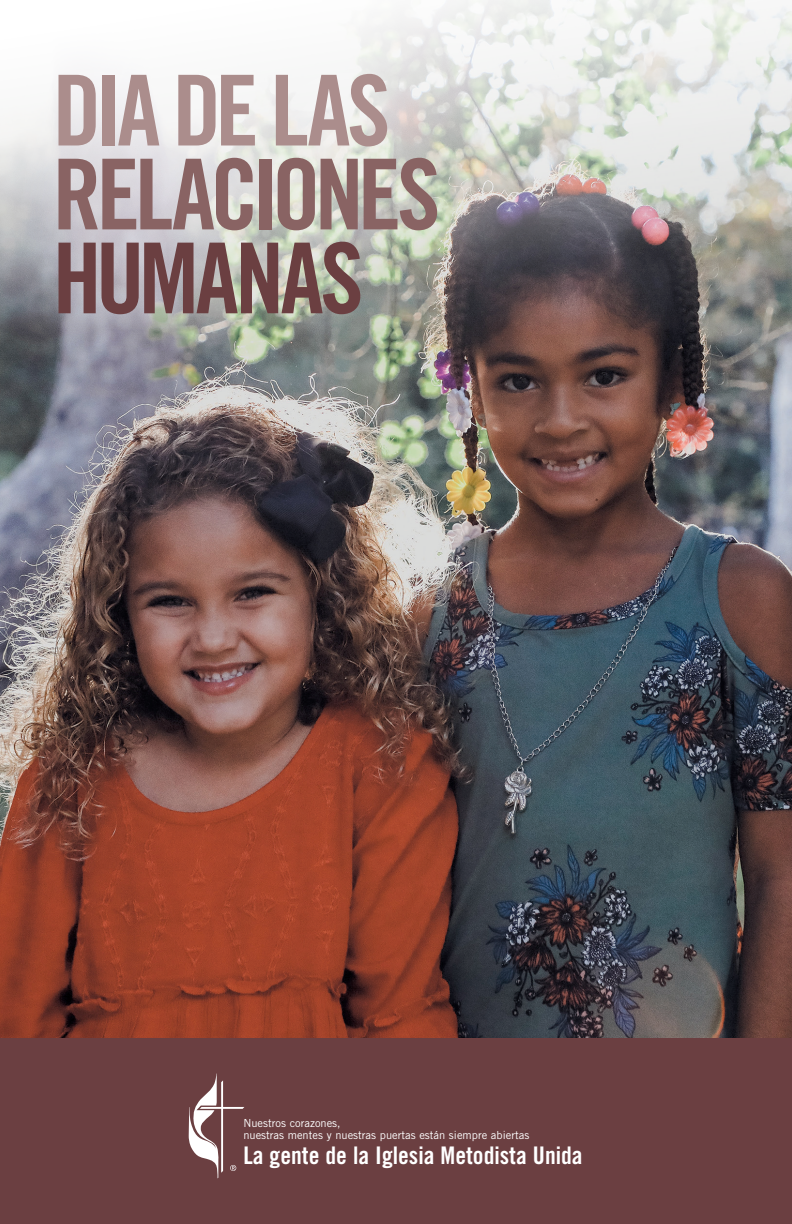
<style>
.page{position:relative;width:792px;height:1224px;background:#fff}
.page>*{position:absolute;margin:0;border:0;box-sizing:border-box;transform-origin:0 0}
.t1{font:97.8px/83.8px "Trade Gothic LT Std Bd Cn 20";letter-spacing:-.05em;color:#896363}
.t2{font:24.2px "Trade Gothic Bold Cond Twenty";color:#fff}
.t3{font:11.2px/12px "Trade Gothic LT Std";color:#fff}
.s1{color:#ab8d8c}
.s2{color:#6b3f41}
</style>
<div class="page">
<img style="left:0;top:396px;width:792px;height:643px">
<div style="left:0;top:1039px;width:792px;height:185px;background:#6b3f41"></div>
<svg style="left:189px;top:1073px;width:55px;height:105px"></svg>
<img style="left:0;top:0;width:792px;height:396px">
<div style="left:8px;top:26px;width:478px;height:337px;background:#fff;opacity:.5"></div>
<p class="t1" style="left:53px;top:68px;width:389px"><span class="s1">DIA DE LAS<br></span>RELACIONES<br><span class="s2">HUMANAS</span></p>
<p class="t3" style="left:243px;top:1117px;width:287px">Nuestros corazones,<br>nuestras mentes y nuestras puertas están siempre abiertas</p>
<p class="t2" style="left:243px;top:1141px;width:341px">La gente de la Iglesia Metodista Unida</p>
</div>
